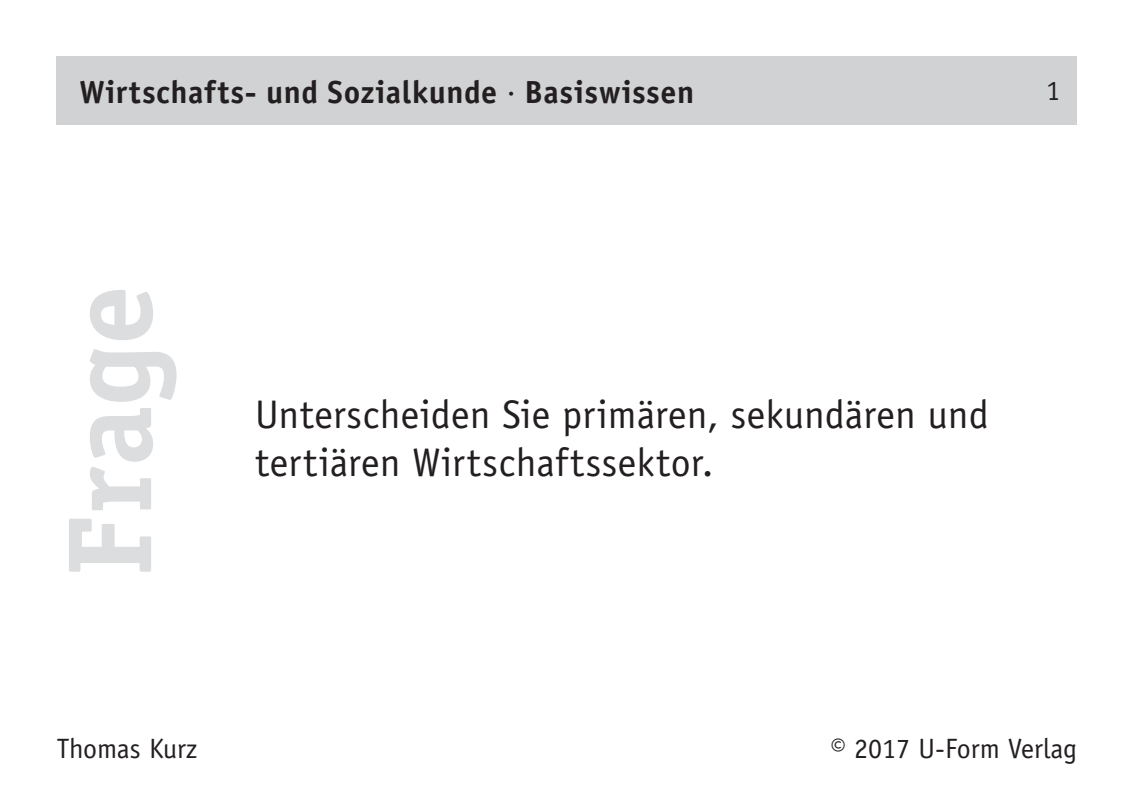
<style>
.page{position:relative;width:1134px;height:794px;background:#fff}
.page>*{position:absolute;margin:0;border:0;box-sizing:border-box;transform-origin:0 0}
.t1{font:700 120px "Officina Serif";color:#dcdddf}
.t2{font:40px/48px "Officina Sans";letter-spacing:.005em;color:#231f20}
.t3{font:700 32px "Officina Sans";letter-spacing:.02em;color:#231f20}
.t4{font:28px "Officina Sans";color:#231f20}
.s1{font-family:"Syntax";font-weight:400}
</style>
<div class="page">
<div style="left:57px;top:57px;width:1020px;height:68px;background:#d1d2d4"></div>
<p class="t3" style="left:79px;top:72px;width:616px">Wirtschafts- und Sozialkunde <span class="s1">·</span> Basiswissen</p>
<p class="t4" style="left:1046px;top:74px;width:15px">1</p>
<h1 class="t1" style="left:35px;top:576px;width:292px;rotate:-90deg">Frage</h1>
<p class="t2" style="left:255px;top:390px;width:735px">Unterscheiden Sie primären, sekundären und tertiären Wirtschaftssektor.</p>
<p class="t4" style="left:57px;top:732px;width:142px">Thomas Kurz</p>
<p class="t4" style="left:830px;top:732px;width:248px">© 2017 U-Form Verlag</p>
</div>
